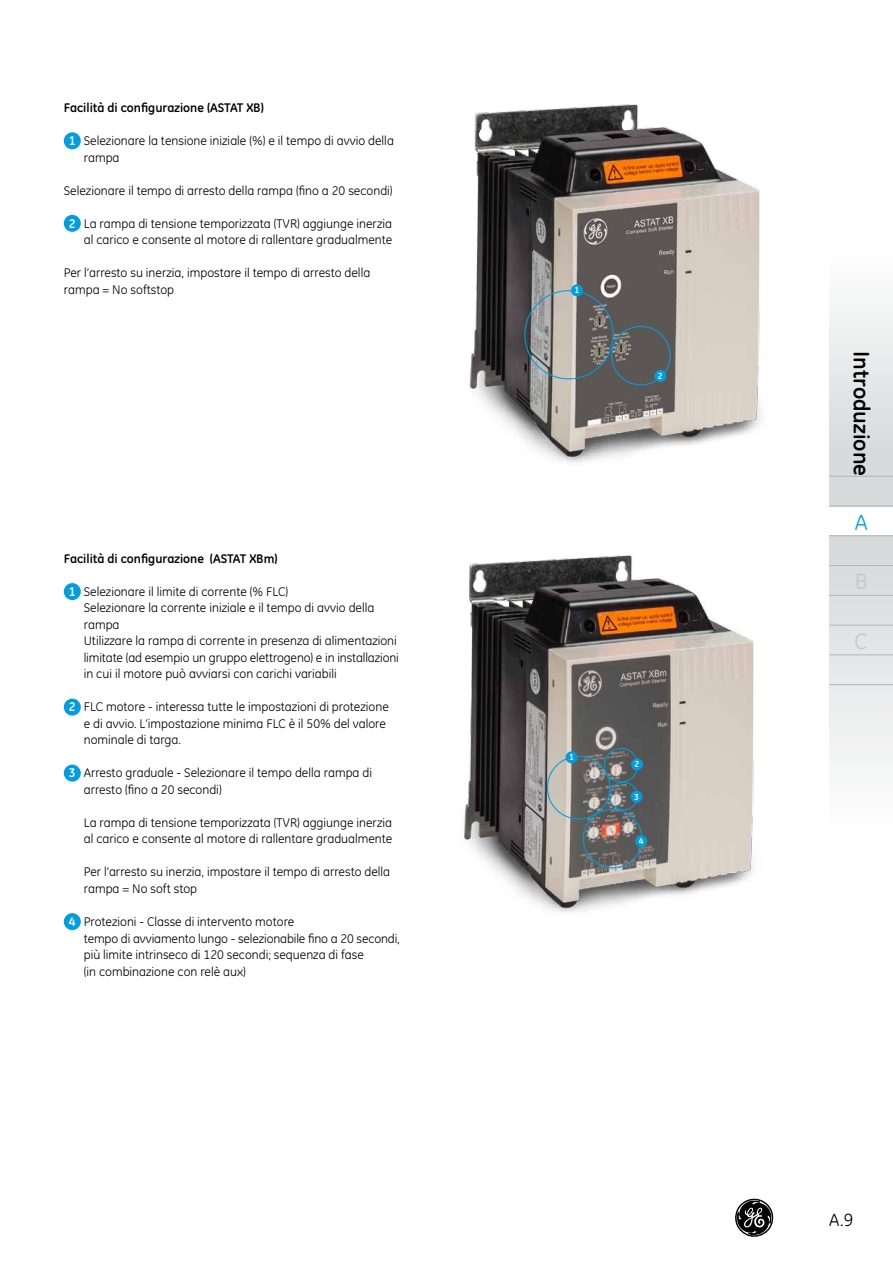
<style>
.page{position:relative;width:893px;height:1263px;background:#fff}
.page>*{position:absolute;margin:0;border:0;box-sizing:border-box;transform-origin:0 0}
.t1{font:700 22.5px "GE Inspira";color:#000}
.t2{font:22.5px "GE Inspira";color:#c5c6c8}
.t3{font:22.5px "GE Inspira";color:#009ee0}
.t4{font:18px "GE Inspira";color:#000}
.t5{font:12.75px/16.5px "GE Inspira";color:#000}
.t6{font:700 12.75px "GE Inspira";color:#000}
.t7{font:700 8.85px "GE Inspira";color:#fff}
.s1{font-weight:700;color:#fff}
</style>
<div class="page">
<div style="left:829px;top:217px;width:64px;height:289px;background:linear-gradient(to bottom,#fff,#d2d3d5)"></div>
<svg style="left:735px;top:1198px;width:39px;height:39px"></svg>
<div style="left:829px;top:536px;width:64px;height:289px;background:linear-gradient(to bottom,#d5d7d8,#fdfdfd)"></div>
<hr style="left:829px;top:476px;width:64px;height:1px;background:#b1b3b5">
<hr style="left:829px;top:506px;width:64px;height:1px;background:#b1b3b5">
<hr style="left:829px;top:535px;width:64px;height:1px;background:#b1b3b5">
<hr style="left:829px;top:565px;width:64px;height:1px;background:#b1b3b5">
<hr style="left:829px;top:595px;width:64px;height:1px;background:#b1b3b5">
<hr style="left:829px;top:625px;width:64px;height:1px;background:#b1b3b5">
<hr style="left:829px;top:654px;width:64px;height:1px;background:#b1b3b5">
<hr style="left:829px;top:684px;width:64px;height:1px;background:#b1b3b5">
<div style="left:64px;top:132px;width:17px;height:17px;background:#009ee0;border-radius:50%"></div>
<div style="left:64px;top:215px;width:17px;height:17px;background:#009ee0;border-radius:50%"></div>
<div style="left:64px;top:583px;width:17px;height:17px;background:#009ee0;border-radius:50%"></div>
<div style="left:64px;top:699px;width:17px;height:17px;background:#009ee0;border-radius:50%"></div>
<div style="left:64px;top:765px;width:17px;height:17px;background:#009ee0;border-radius:50%"></div>
<div style="left:64px;top:913px;width:17px;height:17px;background:#009ee0;border-radius:50%"></div>
<img style="left:469px;top:104px;width:389px;height:401px">
<img style="left:464px;top:535px;width:388px;height:377px">
<div style="left:611px;top:326px;width:60px;height:59px;border:1px solid #009ee0;border-radius:50%"></div>
<div style="left:583px;top:809px;width:59px;height:59px;border:1px solid #009ee0;border-radius:50%"></div>
<div style="left:609px;top:782px;width:29px;height:28px;border:1px solid #009ee0;border-radius:50%"></div>
<div style="left:604px;top:748px;width:34px;height:34px;border:1px solid #009ee0;border-radius:50%"></div>
<div style="left:547px;top:756px;width:63px;height:63px;border:1px solid #009ee0;border-radius:50%"></div>
<div style="left:571px;top:284px;width:12px;height:12px;background:#009ee0;border-radius:50%"></div>
<div style="left:654px;top:370px;width:12px;height:12px;background:#009ee0;border-radius:50%"></div>
<div style="left:566px;top:751px;width:11px;height:12px;background:#009ee0;border-radius:50%"></div>
<div style="left:631px;top:758px;width:12px;height:12px;background:#009ee0;border-radius:50%"></div>
<div style="left:631px;top:791px;width:11px;height:12px;background:#009ee0;border-radius:50%"></div>
<div style="left:635px;top:835px;width:12px;height:12px;background:#009ee0;border-radius:50%"></div>
<p class="t6" style="left:64px;top:100px;width:202px">Facilità di configurazione (ASTAT XB)</p>
<p class="t5" style="left:84px;top:133px;width:312px;text-indent:-15px"><span class="s1">1</span> Selezionare la tensione iniziale (%) e il tempo di avvio della rampa</p>
<p class="t5" style="left:64px;top:182px;width:330px">Selezionare il tempo di arresto della rampa (fino a 20 secondi)</p>
<p class="t5" style="left:69px;top:215px;width:325px;text-align:right"><span class="s1">2</span> La rampa di tensione temporizzata (TVR) aggiunge inerzia al carico e consente al motore di rallentare gradualmente</p>
<p class="t5" style="left:64px;top:265px;width:308px">Per l’arresto su inerzia, impostare il tempo di arresto della rampa = No softstop</p>
<p class="t6" style="left:64px;top:550px;width:215px">Facilità di configurazione (ASTAT XBm)</p>
<p class="t5" style="left:84px;top:583px;width:317px;text-indent:-15px"><span class="s1">1</span> Selezionare il limite di corrente (% FLC)<br>Selezionare la corrente iniziale e il tempo di avvio della rampa<br>Utilizzare la rampa di corrente in presenza di alimentazioni limitate (ad esempio un gruppo elettrogeno) e in installazioni in cui il motore può avviarsi con carichi variabili</p>
<p class="t5" style="left:84px;top:699px;width:307px;text-indent:-15px"><span class="s1">2</span> FLC motore - interessa tutte le impostazioni di protezione e di avvio. L’impostazione minima FLC è il 50% del valore nominale di targa.</p>
<p class="t5" style="left:84px;top:765px;width:290px;text-indent:-15px"><span class="s1">3</span> Arresto graduale - Selezionare il tempo della rampa di arresto (fino a 20 secondi)</p>
<p class="t5" style="left:84px;top:814px;width:310px">La rampa di tensione temporizzata (TVR) aggiunge inerzia al carico e consente al motore di rallentare gradualmente</p>
<p class="t5" style="left:84px;top:864px;width:308px">Per l’arresto su inerzia, impostare il tempo di arresto della rampa = No soft stop</p>
<p class="t5" style="left:84px;top:913px;width:318px;text-indent:-15px"><span class="s1">4</span> Protezioni - Classe di intervento motore<br>tempo di avviamento lungo - selezionabile fino a 20 secondi, più limite intrinseco di 120 secondi; sequenza di fase<br>(in combinazione con relè aux)</p>
<p class="t7" style="left:575px;top:285px;width:6px">1</p>
<p class="t7" style="left:658px;top:370px;width:6px">2</p>
<p class="t7" style="left:569px;top:752px;width:6px">1</p>
<p class="t7" style="left:635px;top:759px;width:6px">2</p>
<p class="t7" style="left:634px;top:791px;width:6px">3</p>
<p class="t7" style="left:639px;top:835px;width:6px">4</p>
<h1 class="t1" style="left:876px;top:351px;width:126px;rotate:90deg">Introduzione</h1>
<h1 class="t3" style="left:855px;top:509px;width:14px">A</h1>
<h1 class="t2" style="left:855px;top:568px;width:14px">B</h1>
<h1 class="t2" style="left:854px;top:628px;width:15px">C</h1>
<h2 class="t4" style="left:829px;top:1209px;width:26px">A.9</h2>
</div>
